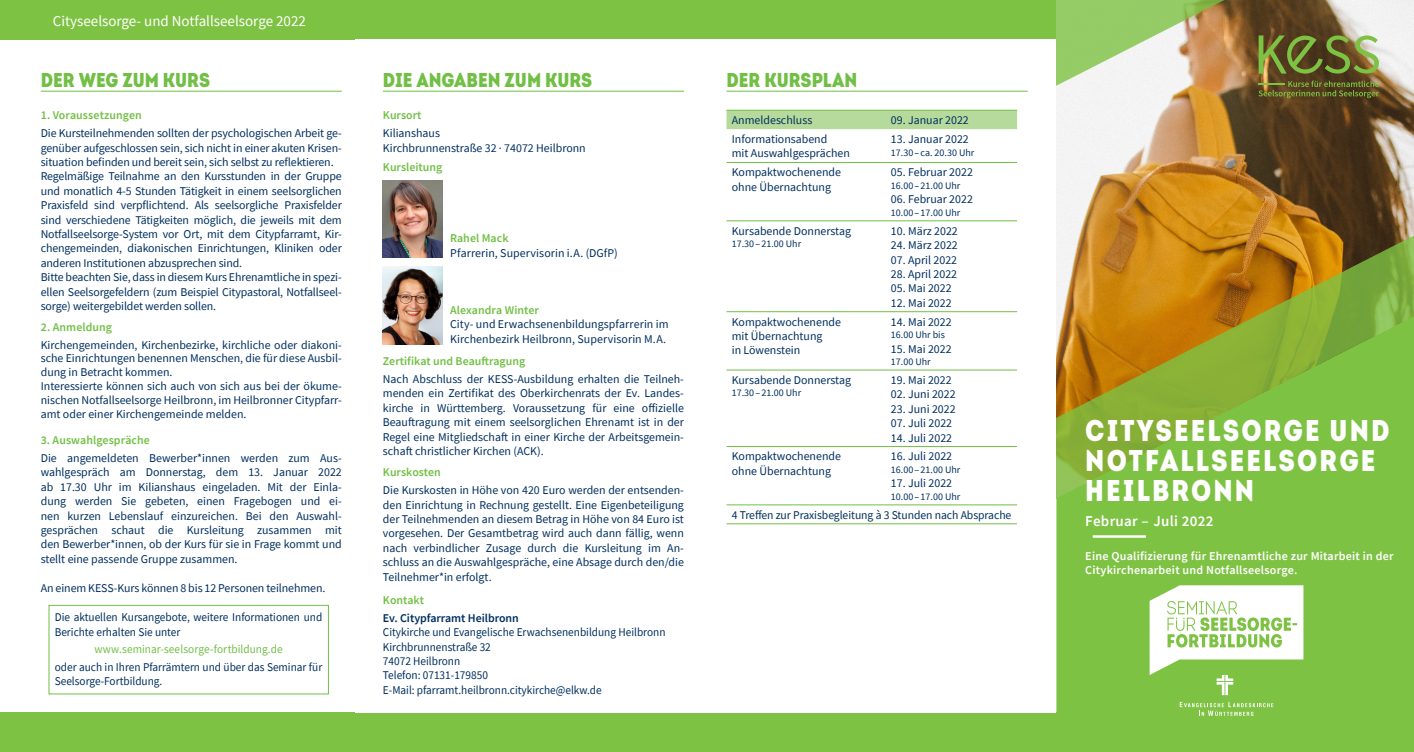
<style>
.page{position:relative;width:1414px;height:752px;background:#fff}
.page>*{position:absolute;margin:0;border:0;box-sizing:border-box;transform-origin:0 0}
.t1{font:900 30px/30px "Intro Cond";letter-spacing:.07em;color:#fff}
.Überschriften{font:900 20px "Intro Cond";color:#71bf44}
.Absatzformat_1{font:900 20px "Intro Cond";color:#71bf44}
.t2{font:15px "Source Sans Pro";color:#fff}
.t3{font:600 15px "Source Sans Pro";letter-spacing:.02em;color:#fff}
.t4{font:600 12px/14.8px "Source Sans Pro";letter-spacing:.02em;color:#fff}
.t5{font:11.88px/14.4px "Source Sans Pro";color:#002f5f;text-align:justify}
.t6{font:11.88px/14.4px "Source Sans Pro";color:#002f5f;scale:.95 1}
.t7{font:600 11.88px "Source Sans Pro";color:#71bf44}
.t8{font:11.88px "Source Sans Pro";letter-spacing:.005em;color:#71bf44;scale:.95 1}
.t9{font:600 11.88px "Source Sans Pro";color:#002f5f}
.t10{font:10px "Source Sans Pro";color:#002f5f}
</style>
<div class="page">
<img style="left:1056px;top:0;width:358px;height:207px">
<div style="left:0;top:712px;width:1056px;height:39px;background:#7ec243"></div>
<div style="left:0;top:0;width:1056px;height:39px;background:#7ec243"></div>
<div style="left:1056px;top:557px;width:358px;height:194px;background:#7ec243"></div>
<svg style="left:1056px;top:207px;width:358px;height:350px;background:#95a634"></svg>
<svg style="left:1149px;top:585px;width:154px;height:109px"></svg>
<svg style="left:1180px;top:701px;width:93px;height:14px"></svg>
<svg style="left:1348px;top:80px;width:31px;height:18px"></svg>
<svg style="left:1348px;top:35px;width:31px;height:39px"></svg>
<hr style="left:1093px;top:535px;width:53px;height:2px;background:#fff">
<svg style="left:1056px;top:0;width:292px;height:127px"></svg>
<hr style="left:383px;top:91px;width:301px;height:1px;background:#71bf44">
<hr style="left:41px;top:91px;width:301px;height:1px;background:#71bf44">
<hr style="left:726px;top:91px;width:302px;height:1px;background:#71bf44">
<div style="left:726px;top:111px;width:291px;height:18px;background:#b6da9b"></div>
<hr style="left:726px;top:110px;width:160px;height:1px;background:#71bf44">
<hr style="left:886px;top:110px;width:131px;height:1px;background:#71bf44">
<hr style="left:726px;top:162px;width:160px;height:1px;background:#71bf44">
<hr style="left:886px;top:162px;width:131px;height:1px;background:#71bf44">
<hr style="left:726px;top:220px;width:160px;height:1px;background:#71bf44">
<hr style="left:886px;top:220px;width:131px;height:1px;background:#71bf44">
<hr style="left:726px;top:311px;width:160px;height:1px;background:#71bf44">
<hr style="left:886px;top:311px;width:131px;height:1px;background:#71bf44">
<hr style="left:726px;top:369px;width:160px;height:1px;background:#71bf44">
<hr style="left:886px;top:369px;width:131px;height:1px;background:#71bf44">
<hr style="left:726px;top:446px;width:160px;height:1px;background:#71bf44">
<hr style="left:886px;top:446px;width:131px;height:1px;background:#71bf44">
<hr style="left:726px;top:504px;width:160px;height:1px;background:#71bf44">
<hr style="left:886px;top:504px;width:131px;height:1px;background:#71bf44">
<hr style="left:726px;top:523px;width:160px;height:1px;background:#71bf44">
<hr style="left:886px;top:523px;width:131px;height:1px;background:#71bf44">
<img style="left:383px;top:180px;width:60px;height:77px">
<img style="left:383px;top:267px;width:60px;height:77px">
<div style="left:49px;top:604px;width:280px;height:89px;border:1px solid #71bf44"></div>
<p class="t2" style="left:53px;top:11px;width:255px">Cityseelsorge- und Notfallseelsorge 2022</p>
<p class="Absatzformat_1" style="left:41px;top:66px;width:171px">DER WEG ZUM KURS</p>
<p class="t7" style="left:41px;top:107px;width:103px">1. Voraussetzungen</p>
<p class="t5" style="left:41px;top:126px;width:303px">Die Kursteilnehmenden sollten der psychologischen Arbeit ge&shy;genüber aufgeschlossen sein, sich nicht in einer akuten Krisen&shy;situation befinden und bereit sein, sich selbst zu reflektieren.</p>
<p class="t5" style="left:41px;top:169px;width:303px">Regelmäßige Teilnahme an den Kursstunden in der Gruppe und monatlich 4-5 Stunden Tätigkeit in einem seelsorglichen Praxisfeld sind verpflichtend. Als seelsorgliche Praxisfelder sind verschiedene Tätigkeiten möglich, die jeweils mit dem Notfallseelsorge-System vor Ort, mit dem Citypfarramt, Kir&shy;chengemeinden, diakonischen Einrichtungen, Kliniken oder anderen Institutionen abzusprechen sind.</p>
<p class="t5" style="left:41px;top:270px;width:303px">Bitte beachten Sie, dass in diesem Kurs Ehrenamtliche in spezi&shy;ellen Seelsorgefeldern (zum Beispiel Citypastoral, Notfallseel&shy;sorge) weitergebildet werden sollen.</p>
<p class="t7" style="left:41px;top:319px;width:73px">2. Anmeldung</p>
<p class="t5" style="left:41px;top:337px;width:303px;line-height:13.8px">Kirchengemeinden, Kirchenbezirke, kirchliche oder diakoni&shy;sche Einrichtungen benennen Menschen, die für diese Ausbil&shy;dung in Betracht kommen.</p>
<p class="t5" style="left:41px;top:379px;width:303px;line-height:13.8px">Interessierte können sich auch von sich aus bei der ökume&shy;nischen Notfallseelsorge Heilbronn, im Heilbronner Citypfarr&shy;amt oder einer Kirchengemeinde melden.</p>
<p class="t7" style="left:41px;top:432px;width:111px">3. Auswahlgespräche</p>
<p class="t5" style="left:41px;top:450px;width:303px">Die angemeldeten Bewerber*innen werden zum Aus&shy;wahlgespräch am Donnerstag, dem 13. Januar 2022 ab 17.30 Uhr im Kilianshaus eingeladen. Mit der Einla&shy;dung werden Sie gebeten, einen Fragebogen und ei&shy;nen kurzen Lebenslauf einzureichen. Bei den Auswahl&shy;gesprächen schaut die Kursleitung zusammen mit den Bewerber*innen, ob der Kurs für sie in Frage kommt und stellt eine passende Gruppe zusammen.</p>
<p class="t5" style="left:41px;top:580px;width:286px">An einem KESS-Kurs können 8 bis 12 Personen teilnehmen.</p>
<p class="t6" style="left:55px;top:609px;width:283px">Die aktuellen Kursangebote, weitere Informationen und<br>Berichte erhalten Sie unter</p>
<p class="t8" style="left:94px;top:641px;width:200px">www.seminar-seelsorge-fortbildung.de</p>
<p class="t6" style="left:55px;top:659px;width:283px">oder auch in Ihren Pfarrämtern und über das Seminar für<br>Seelsorge-Fortbildung.</p>
<p class="Überschriften" style="left:383px;top:66px;width:211px">DIE ANGABEN ZUM KURS</p>
<p class="t7" style="left:383px;top:107px;width:40px">Kursort</p>
<p class="t5" style="left:383px;top:126px;width:59px">Kilianshaus</p>
<p class="t5" style="left:383px;top:140px;width:204px">Kirchbrunnenstraße 32 · 74072 Heilbronn</p>
<p class="t7" style="left:383px;top:159px;width:61px">Kursleitung</p>
<p class="t7" style="left:450px;top:230px;width:60px">Rahel Mack</p>
<p class="t5" style="left:450px;top:245px;width:169px">Pfarrerin, Supervisorin i.A. (DGfP)</p>
<p class="t7" style="left:450px;top:302px;width:90px">Alexandra Winter</p>
<p class="t5" style="left:450px;top:317px;width:220px">City- und Erwachsenenbildungspfarrerin im<br>Kirchenbezirk Heilbronn, Supervisorin M.A.</p>
<p class="t7" style="left:383px;top:353px;width:144px">Zertifikat und Beauftragung</p>
<p class="t5" style="left:383px;top:371px;width:303px">Nach Abschluss der KESS-Ausbildung erhalten die Teilneh&shy;menden ein Zertifikat des Oberkirchenrats der Ev. Landes&shy;kirche in Württemberg. Voraussetzung für eine offizielle Beauftragung mit einem seelsorglichen Ehrenamt ist in der Regel eine Mitgliedschaft in einer Kirche der Arbeitsgemein&shy;schaft christlicher Kirchen (ACK).</p>
<p class="t7" style="left:383px;top:464px;width:60px">Kurskosten</p>
<p class="t5" style="left:383px;top:482px;width:303px">Die Kurskosten in Höhe von 420 Euro werden der entsenden&shy;den Einrichtung in Rechnung gestellt. Eine Eigenbeteiligung der Teilnehmenden an diesem Betrag in Höhe von 84 Euro ist vorgesehen. Der Gesamtbetrag wird auch dann fällig, wenn nach verbindlicher Zusage durch die Kursleitung im An&shy;schluss an die Auswahlgespräche, eine Absage durch den/die Teilnehmer*in erfolgt.</p>
<p class="t7" style="left:383px;top:591px;width:43px">Kontakt</p>
<p class="t9" style="left:383px;top:609px;width:138px">Ev. Citypfarramt Heilbronn</p>
<p class="t6" style="left:383px;top:624px;width:299px">Citykirche und Evangelische Erwachsenenbildung Heilbronn</p>
<p class="t6" style="left:383px;top:639px;width:115px">Kirchbrunnenstraße 32</p>
<p class="t6" style="left:383px;top:653px;width:83px">74072 Heilbronn</p>
<p class="t6" style="left:383px;top:667px;width:112px">Telefon: 07131-179850</p>
<p class="t6" style="left:383px;top:682px;width:232px">E-Mail: pfarramt.heilbronn.citykirche@elkw.de</p>
<p class="Überschriften" style="left:726px;top:66px;width:132px">DER KURSPLAN</p>
<p class="t5" style="left:732px;top:113px;width:82px">Anmeldeschluss</p>
<p class="t5" style="left:891px;top:113px;width:79px">09. Januar 2022</p>
<p class="t5" style="left:732px;top:132px;width:120px">Informationsabend<br>mit Auswahlgesprächen</p>
<p class="t5" style="left:891px;top:132px;width:79px">13. Januar 2022</p>
<p class="t10" style="left:891px;top:146px;width:85px">17.30 – ca. 20.30 Uhr</p>
<p class="t5" style="left:732px;top:165px;width:111px">Kompaktwochenende ohne Übernachtung</p>
<p class="t5" style="left:891px;top:165px;width:83px">05. Februar 2022</p>
<p class="t10" style="left:891px;top:179px;width:71px">16.00 – 21.00 Uhr</p>
<p class="t5" style="left:891px;top:192px;width:83px">06. Februar 2022</p>
<p class="t10" style="left:891px;top:206px;width:71px">10.00 – 17.00 Uhr</p>
<p class="t5" style="left:732px;top:223px;width:121px">Kursabende Donnerstag</p>
<p class="t10" style="left:732px;top:237px;width:71px">17.30 – 21.00 Uhr</p>
<p class="t5" style="left:891px;top:223px;width:68px">10. März 2022</p>
<p class="t5" style="left:891px;top:238px;width:68px">24. März 2022</p>
<p class="t5" style="left:891px;top:252px;width:68px">07. April 2022</p>
<p class="t5" style="left:891px;top:266px;width:68px">28. April 2022</p>
<p class="t5" style="left:891px;top:281px;width:62px">05. Mai 2022</p>
<p class="t5" style="left:891px;top:295px;width:62px">12. Mai 2022</p>
<p class="t5" style="left:732px;top:314px;width:111px;text-align:left">Kompaktwochenende mit Übernachtung<br>in Löwenstein</p>
<p class="t5" style="left:891px;top:314px;width:62px">14. Mai 2022</p>
<p class="t10" style="left:891px;top:328px;width:55px">16.00 Uhr bis</p>
<p class="t5" style="left:891px;top:341px;width:62px">15. Mai 2022</p>
<p class="t10" style="left:891px;top:355px;width:41px">17.00 Uhr</p>
<p class="t5" style="left:732px;top:372px;width:121px">Kursabende Donnerstag</p>
<p class="t10" style="left:732px;top:386px;width:71px">17.30 – 21.00 Uhr</p>
<p class="t5" style="left:891px;top:372px;width:62px">19. Mai 2022</p>
<p class="t5" style="left:891px;top:387px;width:66px">02. Juni 2022</p>
<p class="t5" style="left:891px;top:401px;width:66px">23. Juni 2022</p>
<p class="t5" style="left:891px;top:415px;width:63px">07. Juli 2022</p>
<p class="t5" style="left:891px;top:430px;width:63px">14. Juli 2022</p>
<p class="t5" style="left:732px;top:449px;width:111px">Kompaktwochenende ohne Übernachtung</p>
<p class="t5" style="left:891px;top:449px;width:63px">16. Juli 2022</p>
<p class="t10" style="left:891px;top:463px;width:71px">16.00 – 21.00 Uhr</p>
<p class="t5" style="left:891px;top:476px;width:63px">17. Juli 2022</p>
<p class="t10" style="left:891px;top:490px;width:71px">10.00 – 17.00 Uhr</p>
<p class="t5" style="left:732px;top:507px;width:281px">4 Treffen zur Praxisbegleitung à 3 Stunden nach Absprache</p>
<p class="t1" style="left:1085px;top:414px;width:306px">CITYSEELSORGE UND<br>NOTFALLSEELSORGE<br>HEILBRONN</p>
<p class="t3" style="left:1085px;top:511px;width:130px">Februar – Juli 2022</p>
<p class="t4" style="left:1085px;top:548px;width:310px">Eine Qualifizierung für Ehrenamtliche zur Mitarbeit in der<br>Citykirchenarbeit und Notfallseelsorge.</p>
</div>
